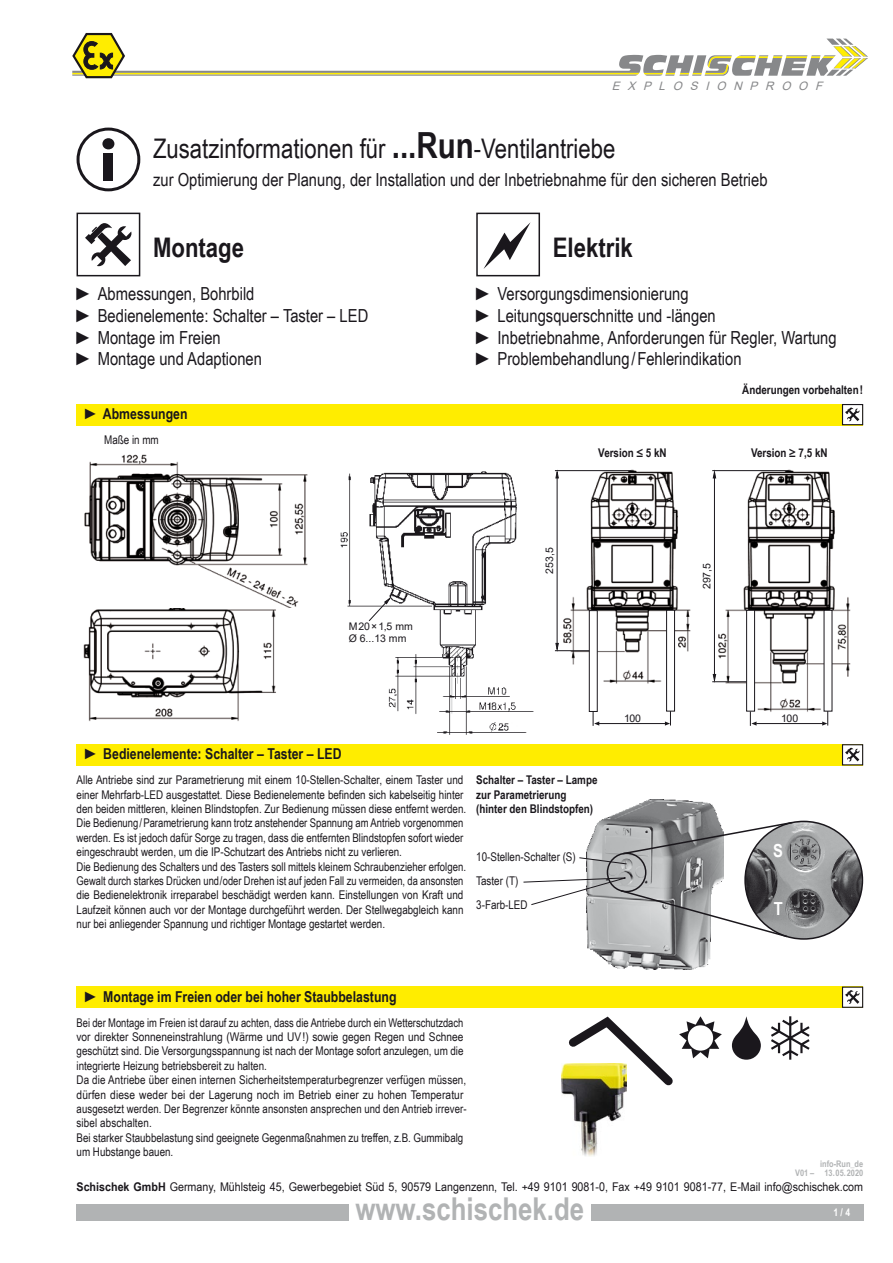
<style>
.page{position:relative;width:893px;height:1263px;background:#fff}
.page>*{position:absolute;margin:0;border:0;box-sizing:border-box;transform-origin:0 0}
.t1{font:700 31.5px "Arial Narrow";color:#b1b3b4}
.t2{font:27px "Arial Narrow";color:#1a171c}
.t3{font:700 27px "Arial Narrow";color:#1a171c}
.t4{font:18px/21.6px "Arial Narrow";color:#1a171c}
.t5{font:700 18px "Arial Narrow";color:#fff}
.t6{font:700 15px "Arial Narrow";color:#1a171c}
.t7{font:12px/14.4px "Arial Narrow";color:#1a171c}
.t8{font:12px/14.4px "Arial Narrow";color:#1a171c;scale:.95 1}
.t9{font:12px "Arial Narrow";color:#1a171c;scale:1.09 1}
.t10{font:700 12px/14.4px "Arial Narrow";color:#1a171c}
.t11{font:italic 11.7px "Arial";color:#87888a}
.t12{font:10.5px/12.6px "Arial";color:#1a171c}
.t13{font:700 10.5px "Arial Narrow";color:#fff}
.t14{font:700 9px/9px "Arial Narrow";color:#b1b3b4;text-align:right}
.s1{font-weight:700;font-size:36px}
.s2{font-weight:700}
</style>
<div class="page">
<svg style="left:72px;top:33px;width:796px;height:46px"></svg>
<div style="left:77px;top:986px;width:786px;height:22px;background:#ffed00"></div>
<div style="left:77px;top:744px;width:786px;height:21px;background:#ffed00"></div>
<div style="left:77px;top:404px;width:786px;height:21px;background:#ffed00"></div>
<img style="left:745px;top:821px;width:117px;height:118px;border-radius:59px">
<img style="left:587px;top:799px;width:137px;height:170px">
<img style="left:717px;top:469px;width:134px;height:243px">
<img style="left:560px;top:469px;width:131px;height:246px">
<svg style="left:85px;top:223px;width:46px;height:43px"></svg>
<div style="left:77px;top:213px;width:63px;height:63px;border:2px solid #1a171c"></div>
<svg style="left:483px;top:223px;width:47px;height:46px"></svg>
<div style="left:476px;top:213px;width:64px;height:63px;border:2px solid #1a171c"></div>
<div style="left:842px;top:986px;width:21px;height:22px;background:#fff;border:1px solid #1a171c"></div>
<svg style="left:845px;top:990px;width:14px;height:14px"></svg>
<div style="left:842px;top:744px;width:21px;height:21px;background:#fff;border:1px solid #1a171c"></div>
<svg style="left:845px;top:748px;width:14px;height:13px"></svg>
<div style="left:842px;top:404px;width:21px;height:21px;background:#fff;border:1px solid #1a171c"></div>
<svg style="left:845px;top:408px;width:14px;height:13px"></svg>
<div style="left:607px;top:852px;width:39px;height:40px;border:2px solid #1a171c;border-radius:50%"></div>
<div style="left:589px;top:610px;width:8px;height:102px;background:#fff;border:1px solid #1a171c"></div>
<div style="left:666px;top:610px;width:9px;height:101px;background:#fff;border:1px solid #1a171c"></div>
<div style="left:824px;top:610px;width:8px;height:101px;background:#fff"></div>
<div style="left:746px;top:610px;width:9px;height:101px;background:#fff;border:1px solid #1a171c"></div>
<svg style="left:665px;top:711px;width:6px;height:15px"></svg>
<svg style="left:593px;top:711px;width:6px;height:15px"></svg>
<hr style="left:599px;top:723px;width:66px;height:1px;background:#1a171c">
<svg style="left:822px;top:711px;width:6px;height:15px"></svg>
<svg style="left:750px;top:711px;width:7px;height:15px"></svg>
<hr style="left:756px;top:723px;width:66px;height:1px;background:#1a171c">
<img style="left:83px;top:608px;width:193px;height:113px">
<img style="left:84px;top:454px;width:224px;height:153px">
<img style="left:562px;top:1093px;width:62px;height:63px">
<hr style="left:555px;top:650px;width:34px;height:1px;background:#1a171c">
<hr style="left:712px;top:681px;width:35px;height:1px;background:#1a171c">
<hr style="left:555px;top:470px;width:76px;height:1px;background:#1a171c">
<hr style="left:712px;top:470px;width:77px;height:1px;background:#1a171c">
<hr style="left:557px;top:476px;width:1px;height:169px;background:#1a171c">
<hr style="left:714px;top:476px;width:1px;height:200px;background:#1a171c">
<svg style="left:555px;top:471px;width:4px;height:8px"></svg>
<svg style="left:712px;top:471px;width:4px;height:8px"></svg>
<svg style="left:555px;top:643px;width:4px;height:7px"></svg>
<svg style="left:712px;top:674px;width:4px;height:7px"></svg>
<img style="left:340px;top:471px;width:194px;height:263px">
<svg style="left:77px;top:128px;width:63px;height:63px"></svg>
<div style="left:103px;top:153px;width:10px;height:28px;background:#1a171c"></div>
<svg style="left:368px;top:598px;width:22px;height:24px"></svg>
<div style="left:77px;top:1204px;width:272px;height:16px;background:#b1b3b4"></div>
<div style="left:591px;top:1204px;width:272px;height:16px;background:#b1b3b4"></div>
<svg style="left:579px;top:821px;width:215px;height:44px"></svg>
<svg style="left:523px;top:877px;width:266px;height:61px"></svg>
<svg style="left:561px;top:1016px;width:112px;height:77px"></svg>
<p class="t11" style="left:612px;top:78px;width:216px">EXPLOSIONPROOF</p>
<h2 class="t2" style="left:153px;top:129px;width:464px">Zusatzinformationen für <span class="s1">...Run</span>-Ventilantriebe</h2>
<h3 class="t4" style="left:153px;top:168px;width:616px">zur Optimierung der Planung, der Installation und der Inbetriebnahme für den sicheren Betrieb</h3>
<h2 class="t3" style="left:153px;top:227px;width:93px">Montage</h2>
<h3 class="t4" style="left:77px;top:283px;width:293px">► Abmessungen, Bohrbild<br>► Bedienelemente: Schalter – Taster – LED ► Montage im Freien<br>► Montage und Adaptionen</h3>
<p class="t6" style="left:85px;top:402px;width:104px">► Abmessungen</p>
<p class="t7" style="left:104px;top:432px;width:56px">Maße in mm</p>
<h2 class="t3" style="left:553px;top:227px;width:82px">Elektrik</h2>
<h3 class="t4" style="left:476px;top:283px;width:362px">► Versorgungsdimensionierung<br>► Leitungsquerschnitte und -längen<br>► Inbetriebnahme, Anforderungen für Regler, Wartung ► Problembehandlung/Fehlerindikation</h3>
<p class="t10" style="left:742px;top:382px;width:122px">Änderungen vorbehalten!</p>
<p class="t10" style="left:598px;top:445px;width:70px">Version ≤ 5 kN</p>
<p class="t10" style="left:751px;top:445px;width:78px">Version ≥ 7,5 kN</p>
<p class="t12" style="left:349px;top:620px;width:66px">M20×1,5 mm<br>Ø 6...13 mm</p>
<p class="t12" style="left:543px;top:574px;width:28px;rotate:-90deg">253,5</p>
<p class="t12" style="left:701px;top:589px;width:27px;rotate:-90deg">297,5</p>
<p class="t6" style="left:85px;top:742px;width:258px">► Bedienelemente: Schalter – Taster – LED</p>
<p class="t7" style="left:77px;top:772px;width:391px">Alle Antriebe sind zur Parametrierung mit einem 10-Stellen-Schalter, einem Taster und einer Mehrfarb-LED ausgestattet. Diese Bedienelemente befinden sich kabelseitig hinter den beiden mittleren, kleinen Blindstopfen. Zur Bedienung müssen diese entfernt werden.<br>Die Bedienung/Parametrierung kann trotz anstehender Spannung am Antrieb vorgenommen werden. Es ist jedoch dafür Sorge zu tragen, dass die entfernten Blindstopfen sofort wieder eingeschraubt werden, um die IP-Schutzart des Antriebs nicht zu verlieren.<br>Die Bedienung des Schalters und des Tasters soll mittels kleinem Schraubenzieher erfolgen.<br>Gewalt durch starkes Drücken und/oder Drehen ist auf jeden Fall zu vermeiden, da ansonsten die Bedienelektronik irreparabel beschädigt werden kann. Einstellungen von Kraft und Laufzeit können auch vor der Montage durchgeführt werden. Der Stellwegabgleich kann nur bei anliegender Spannung und richtiger Montage gestartet werden.</p>
<p class="t10" style="left:476px;top:772px;width:123px">Schalter – Taster – Lampe zur Parametrierung (hinter den Blindstopfen)</p>
<p class="t7" style="left:476px;top:844px;width:101px;line-height:24.2px">10-Stellen-Schalter (S)<br>Taster (T)<br>3-Farb-LED</p>
<p class="t6" style="left:85px;top:985px;width:313px">► Montage im Freien oder bei hoher Staubbelastung</p>
<p class="t8" style="left:77px;top:1015px;width:412px">Bei der Montage im Freien ist darauf zu achten, dass die Antriebe durch ein Wetterschutzdach vor direkter Sonneneinstrahlung (Wärme und UV!) sowie gegen Regen und Schnee geschützt sind. Die Versorgungsspannung ist nach der Montage sofort anzulegen, um die integrierte Heizung betriebsbereit zu halten.<br>Da die Antriebe über einen internen Sicherheitstemperaturbegrenzer verfügen müssen, dürfen diese weder bei der Lagerung noch im Betrieb einer zu hohen Temperatur ausgesetzt werden. Der Begrenzer könnte ansonsten ansprechen und den Antrieb irrever&shy;sibel abschalten.<br>Bei starker Staubbelastung sind geeignete Gegenmaßnahmen zu treffen, z.B. Gummibalg um Hubstange bauen.</p>
<p class="t12" style="left:624px;top:712px;width:18px">100</p>
<p class="t12" style="left:781px;top:712px;width:18px">100</p>
<h3 class="t5" style="left:773px;top:837px;width:11px">S</h3>
<h3 class="t5" style="left:774px;top:895px;width:11px">T</h3>
<p class="t14" style="left:795px;top:1159px;width:70px">info-Run_de<br>V01 – 13.05.2020</p>
<p class="t9" style="left:77px;top:1178px;width:723px"><span class="s2">Schischek GmbH</span> Germany, Mühlsteig 45, Gewerbegebiet Süd 5, 90579 Langenzenn, Tel. +49 9101 9081-0, Fax +49 9101 9081-77, E-Mail info@schischek.com</p>
<h1 class="t1" style="left:355px;top:1185px;width:230px">www.schischek.de</h1>
<p class="t13" style="left:833px;top:1204px;width:18px">1 / 4</p>
</div>
